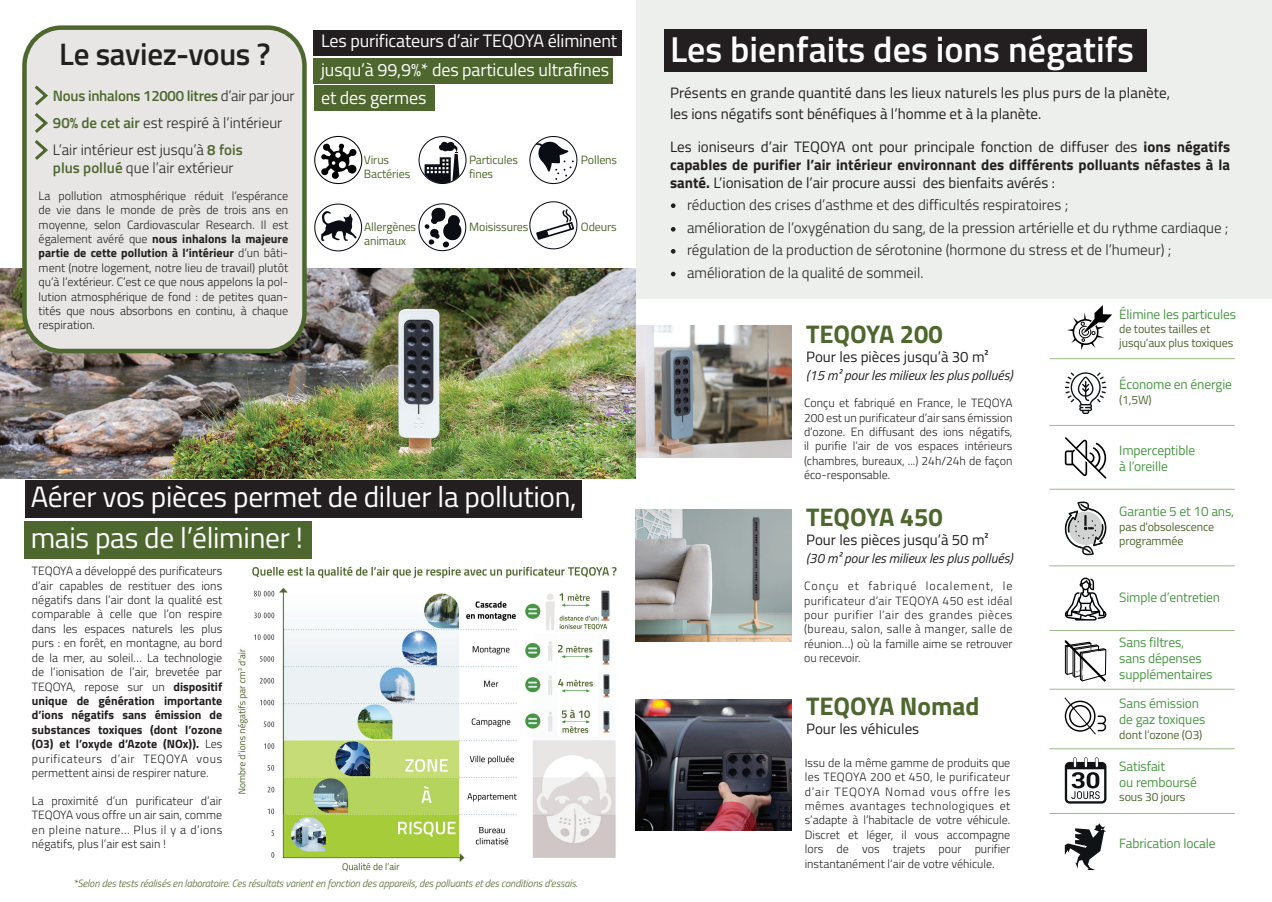
<style>
.page{position:relative;width:1272px;height:902px;background:#fff}
.page>*{position:absolute;margin:0;border:0;box-sizing:border-box;transform-origin:0 0}
.t1{font:600 36px "Titillium Web";color:#fff}
.t2{font:600 31.05px "Titillium Web";letter-spacing:-.01em;color:#231f20}
.t3{font:29.4px/40.5px "Titillium Web";letter-spacing:-.01em;color:#fff}
.t4{font:700 25.5px "Titillium Web";color:#4e672e}
.t5{font:18px/28.5px "Titillium Web";letter-spacing:-.01em;color:#fff}
.t6{font:15px/18px "Titillium Web";color:#231f20}
.t7{font:300 15px/22.5px "Titillium Web";color:#231f20}
.t8{font:13.5px/16.2px "Titillium Web";letter-spacing:-.01em;color:#489643}
.t9{font:italic 13.5px "Titillium Web";color:#231f20}
.t10{font:300 12px/14.4px "Titillium Web";color:#231f20;text-align:justify}
.t11{font:12px/14.4px "Titillium Web";letter-spacing:-.01em;color:#4e672e}
.t12{font:italic 300 10.5px "Titillium Web";letter-spacing:-.01em;color:#4e672e}
.s1{font-weight:700}
.s2{font-weight:600;color:#4e672e}
</style>
<div class="page">
<div style="left:636px;top:0;width:635px;height:299px;background:#edefed"></div>
<div style="left:26px;top:480px;width:556px;height:38px;background:#231f20"></div>
<div style="left:25px;top:521px;width:287px;height:38px;background:#4e672e"></div>
<img style="left:0;top:268px;width:636px;height:210px">
<div style="left:24px;top:28px;width:280px;height:323px;background:#e8e6e5;border-radius:37px"></div>
<div style="left:22px;top:25px;width:285px;height:328px;border:4px solid #4e672e;border-radius:37px"></div>
<img style="left:238px;top:566px;width:379px;height:306px">
<svg style="left:34px;top:85px;width:14px;height:75px"></svg>
<svg style="left:314px;top:136px;width:48px;height:48px"></svg>
<svg style="left:418px;top:136px;width:48px;height:48px"></svg>
<svg style="left:529px;top:136px;width:48px;height:48px"></svg>
<svg style="left:314px;top:203px;width:48px;height:48px"></svg>
<svg style="left:418px;top:203px;width:48px;height:48px"></svg>
<svg style="left:529px;top:201px;width:48px;height:48px"></svg>
<svg style="left:671px;top:203px;width:4px;height:5px"></svg>
<svg style="left:671px;top:227px;width:4px;height:4px"></svg>
<svg style="left:671px;top:249px;width:4px;height:5px"></svg>
<svg style="left:671px;top:272px;width:4px;height:4px"></svg>
<img style="left:636px;top:325px;width:155px;height:132px">
<svg style="left:1064px;top:757px;width:42px;height:46px"></svg>
<svg style="left:1064px;top:823px;width:42px;height:46px"></svg>
<svg style="left:1065px;top:372px;width:41px;height:41px"></svg>
<svg style="left:1064px;top:501px;width:42px;height:54px"></svg>
<svg style="left:1067px;top:305px;width:45px;height:45px"></svg>
<svg style="left:1064px;top:640px;width:42px;height:41px"></svg>
<svg style="left:1064px;top:697px;width:42px;height:38px"></svg>
<svg style="left:1064px;top:437px;width:42px;height:41px"></svg>
<svg style="left:1064px;top:577px;width:42px;height:43px"></svg>
<hr style="left:1049px;top:358px;width:185px;height:1px;background:#9abb8a">
<hr style="left:1049px;top:425px;width:185px;height:1px;background:#9abb8a">
<hr style="left:1049px;top:489px;width:185px;height:1px;background:#9abb8a">
<hr style="left:1049px;top:565px;width:185px;height:1px;background:#9abb8a">
<hr style="left:1049px;top:630px;width:185px;height:1px;background:#9abb8a">
<hr style="left:1049px;top:688px;width:185px;height:1px;background:#9abb8a">
<hr style="left:1049px;top:748px;width:185px;height:1px;background:#9abb8a">
<hr style="left:1049px;top:813px;width:185px;height:1px;background:#9abb8a">
<img style="left:636px;top:510px;width:155px;height:131px">
<img style="left:636px;top:699px;width:155px;height:131px">
<div style="left:313px;top:30px;width:308px;height:25px;background:#231f20"></div>
<div style="left:313px;top:58px;width:300px;height:25px;background:#4e672e"></div>
<div style="left:314px;top:86px;width:120px;height:25px;background:#4e672e"></div>
<div style="left:664px;top:29px;width:482px;height:43px;background:#231f20"></div>
<h3 class="t5" style="left:321px;top:26px;width:297px">Les purificateurs d’air TEQOYA éliminent jusqu’à 99,9%* des particules ultrafines et des germes</h3>
<h1 class="t1" style="left:670px;top:22px;width:465px">Les bienfaits des ions négatifs</h1>
<h2 class="t2" style="left:59px;top:31px;width:213px">Le saviez-vous ?</h2>
<p class="t6" style="left:670px;top:81px;width:501px;line-height:21px">Présents en grande quantité dans les lieux naturels les plus purs de la planète, les ions négatifs sont bénéfiques à l’homme et à la planète.</p>
<p class="t6" style="left:670px;top:137px;width:561px;text-align:justify">Les ioniseurs d’air TEQOYA ont pour principale fonction de diffuser des <span class="s1">ions négatifs capables de purifier l’air intérieur environnant des différents polluants néfastes à la santé.</span> L’ionisation de l’air procure aussi des bienfaits avérés :</p>
<p class="t7" style="left:687px;top:193px;width:543px">réduction des crises d’asthme et des difficultés respiratoires ;<br>amélioration de l’oxygénation du sang, de la pression artérielle et du rythme cardiaque ; régulation de la production de sérotonine (hormone du stress et de l’humeur) ; amélioration de la qualité de sommeil.</p>
<p class="t7" style="left:53px;top:81px;width:243px;line-height:27px"><span class="s2">Nous inhalons 12000 litres</span> d’air par jour<br><span class="s2">90% de cet air</span> est respiré à l’intérieur<br>L’air intérieur est jusqu’à <span class="s2">8 fois</span></p>
<p class="t7" style="left:53px;top:155px;width:182px"><span class="s2">plus pollué</span> que l’air extérieur</p>
<p class="t11" style="left:469px;top:152px;width:50px">Particules fines</p>
<p class="t11" style="left:581px;top:152px;width:38px">Pollens</p>
<p class="t11" style="left:364px;top:152px;width:48px">Virus<br>Bactéries</p>
<p class="t10" style="left:39px;top:188px;width:251px">La pollution atmosphérique réduit l’espérance de vie dans le monde de près de trois ans en moyenne, selon Cardiovascular Research. Il est également avéré que <span class="s1">nous inhalons la majeure partie de cette pollution à l’intérieur</span> d’un bâti&shy;ment (notre logement, notre lieu de travail) plutôt qu’à l’extérieur. C’est ce que nous appelons la pol&shy;lution atmosphérique de fond : de petites quan&shy;tités que nous absorbons en continu, à chaque respiration.</p>
<p class="t11" style="left:364px;top:218px;width:54px">Allergènes</p>
<p class="t11" style="left:469px;top:219px;width:61px">Moisissures</p>
<p class="t11" style="left:581px;top:218px;width:37px">Odeurs</p>
<p class="t11" style="left:364px;top:233px;width:44px">animaux</p>
<p class="t8" style="left:1119px;top:305px;width:118px">Élimine les particules</p>
<p class="t11" style="left:1119px;top:321px;width:116px">de toutes tailles et jusqu’aux plus toxiques</p>
<p class="t8" style="left:1119px;top:376px;width:114px">Économe en énergie</p>
<p class="t11" style="left:1119px;top:391px;width:34px">(1,5W)</p>
<p class="t8" style="left:1119px;top:441px;width:77px">Imperceptible à l’oreille</p>
<p class="t8" style="left:1119px;top:502px;width:116px">Garantie 5 et 10 ans,</p>
<p class="t11" style="left:1119px;top:518px;width:97px">pas d’obsolescence programmée</p>
<h3 class="t4" style="left:806px;top:314px;width:138px">TEQOYA 200</h3>
<p class="t6" style="left:806px;top:347px;width:184px">Pour les pièces jusqu’à 30 m²</p>
<p class="t9" style="left:806px;top:365px;width:208px">(15 m² pour les milieux les plus pollués)</p>
<p class="t10" style="left:804px;top:395px;width:210px">Conçu et fabriqué en France, le TEQOYA 200 est un purificateur d’air sans émission d’ozone. En diffusant des ions négatifs, il purifie l’air de vos espaces intérieurs (chambres, bureaux, ...) 24h/24h de façon éco-responsable.</p>
<h3 class="t3" style="left:31px;top:475px;width:547px">Aérer vos pièces permet de diluer la pollution, mais pas de l’éliminer !</h3>
<p class="t10" style="left:32px;top:563px;width:192px">TEQOYA a développé des purificateurs d’air capables de restituer des ions négatifs dans l’air dont la qualité est comparable à celle que l’on respire dans les espaces naturels les plus purs : en forêt, en montagne, au bord de la mer, au soleil… La technologie de l’ionisation de l’air, brevetée par TEQOYA, repose sur un <span class="s1">dispositif unique de génération importante d’ions négatifs sans émission de substances toxiques (dont l’ozone (O3) et l’oxyde d’Azote (NOx)).</span> Les purificateurs d’air TEQOYA vous permettent ainsi de respirer nature.</p>
<p class="t10" style="left:32px;top:792px;width:192px">La proximité d’un purificateur d’air TEQOYA vous offre un air sain, comme en pleine nature… Plus il y a d’ions négatifs, plus l’air est sain !</p>
<h3 class="t4" style="left:806px;top:497px;width:138px">TEQOYA 450</h3>
<p class="t6" style="left:806px;top:530px;width:184px">Pour les pièces jusqu’à 50 m²</p>
<p class="t9" style="left:806px;top:548px;width:208px">(30 m² pour les milieux les plus pollués)</p>
<p class="t10" style="left:804px;top:578px;width:210px">Conçu et fabriqué localement, le purificateur d’air TEQOYA 450 est idéal pour purifier l’air des grandes pièces (bureau, salon, salle à manger, salle de réunion…) où la famille aime se retrouver ou recevoir.</p>
<p class="t8" style="left:1119px;top:588px;width:102px">Simple d’entretien</p>
<p class="t8" style="left:1119px;top:633px;width:95px">Sans filtres, sans dépenses supplémentaires</p>
<p class="t8" style="left:1119px;top:694px;width:87px">Sans émission de gaz toxiques</p>
<p class="t11" style="left:1119px;top:726px;width:85px">dont l’ozone (O3)</p>
<p class="t8" style="left:1119px;top:757px;width:79px">Satisfait<br>ou remboursé</p>
<p class="t11" style="left:1119px;top:789px;width:68px">sous 30 jours</p>
<p class="t8" style="left:1119px;top:834px;width:98px">Fabrication locale</p>
<h3 class="t4" style="left:806px;top:686px;width:175px">TEQOYA Nomad</h3>
<p class="t6" style="left:806px;top:719px;width:115px">Pour les véhicules</p>
<p class="t10" style="left:804px;top:754px;width:207px">Issu de la même gamme de produits que les TEQOYA 200 et 450, le purificateur d’air TEQOYA Nomad vous offre les mêmes avantages technologiques et s’adapte à l’habitacle de votre véhicule.<br>Discret et léger, il vous accompagne lors de vos trajets pour purifier instantanément l’air de votre véhicule.</p>
<p class="t12" style="left:73px;top:875px;width:506px">*Selon des tests réalisés en laboratoire. Ces résultats varient en fonction des appareils, des polluants et des conditions d’essais.</p>
</div>
